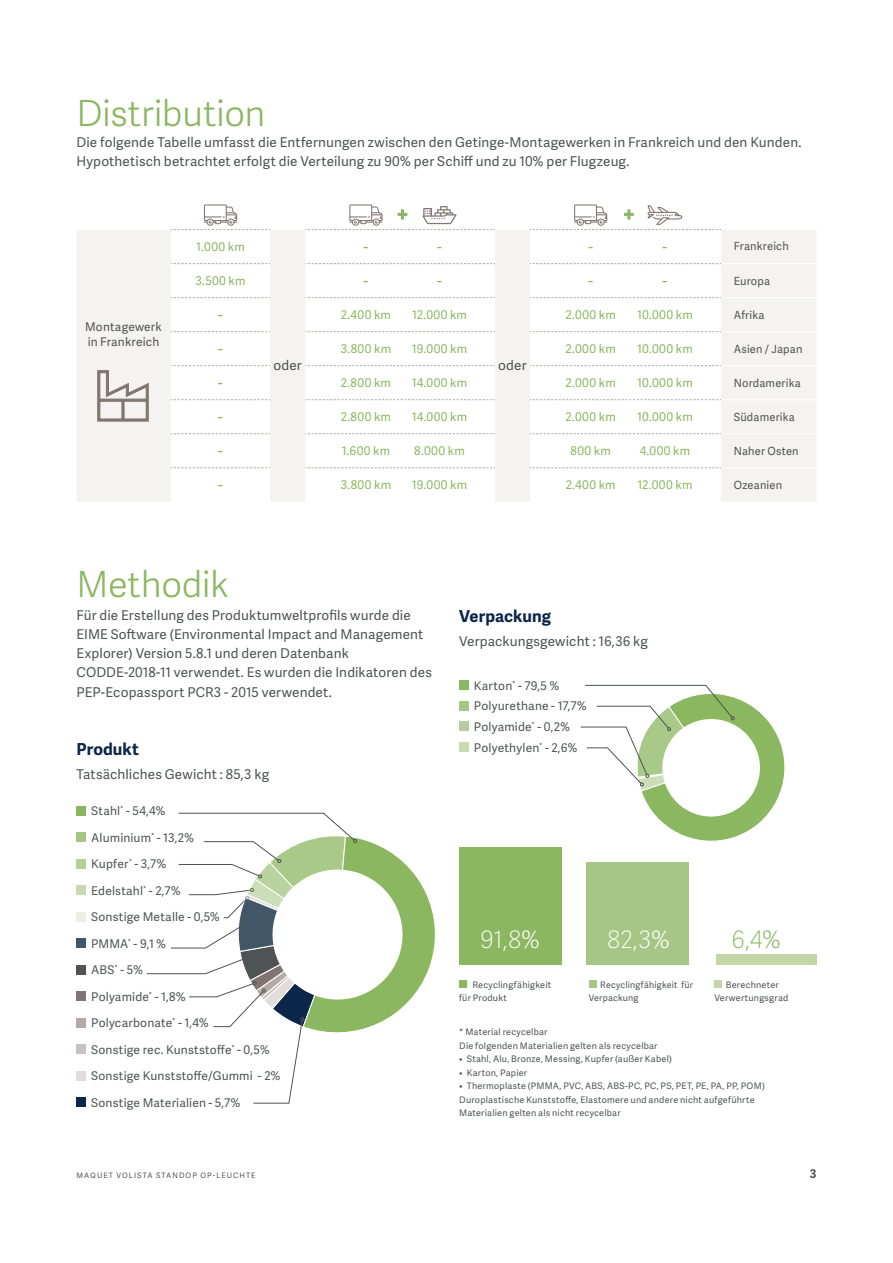
<style>
.page{position:relative;width:893px;height:1263px;background:#fff}
.page>*{position:absolute;margin:0;border:0;box-sizing:border-box;transform-origin:0 0}
.t1{font:300 36px "Adelle Sans";letter-spacing:-.01em;color:#8bb761}
.t2{font:100 24px "Adelle Sans";color:#fff}
.t3{font:100 24px "Adelle Sans";color:#8bb761}
.t4{font:700 16.5px "Adelle Sans";letter-spacing:.005em;color:#0c254b}
.t5{font:15px "Adelle Sans";color:#8bb761}
.t6{font:13.5px/19.2px "Adelle Sans";letter-spacing:.01em;color:#505353}
.t7{font:12px/20.9px "Adelle Sans";letter-spacing:.015em;color:#505353}
.t8{font:12px "Adelle Sans";letter-spacing:.035em;color:#8bb761}
.t9{font:700 12px "Adelle Sans";color:#505353}
.t10{font:11.25px "Adelle Sans";letter-spacing:.015em;color:#505353}
.t11{font:9px/13.5px "Adelle Sans";letter-spacing:.025em;color:#505353}
.t12{font:7.5px "Adelle Sans";letter-spacing:.14em;color:#505353}
</style>
<div class="page">
<div style="left:459px;top:680px;width:10px;height:9px;background:#8bb761"></div>
<div style="left:459px;top:701px;width:10px;height:9px;background:#a6c685"></div>
<div style="left:459px;top:721px;width:10px;height:10px;background:#b5cf9b"></div>
<div style="left:459px;top:742px;width:10px;height:10px;background:#c9dab2"></div>
<svg style="left:580px;top:684px;width:205px;height:157px"></svg>
<div style="left:459px;top:980px;width:8px;height:8px;background:#8bb761"></div>
<div style="left:714px;top:980px;width:8px;height:8px;background:#c2d6aa"></div>
<div style="left:589px;top:980px;width:7px;height:8px;background:#a6c685"></div>
<div style="left:716px;top:955px;width:100px;height:10px;background:#c2d6aa"></div>
<div style="left:587px;top:862px;width:102px;height:103px;background:#a6c685"></div>
<div style="left:459px;top:848px;width:102px;height:117px;background:#8bb761"></div>
<div style="left:77px;top:806px;width:9px;height:9px;background:#8bb761"></div>
<div style="left:77px;top:832px;width:9px;height:10px;background:#a6c685"></div>
<div style="left:77px;top:859px;width:9px;height:9px;background:#b5cf9b"></div>
<div style="left:77px;top:885px;width:9px;height:10px;background:#c9dab2"></div>
<div style="left:77px;top:912px;width:9px;height:9px;background:#ebf1e2"></div>
<div style="left:77px;top:938px;width:9px;height:10px;background:#415666"></div>
<div style="left:77px;top:965px;width:9px;height:9px;background:#505353"></div>
<div style="left:77px;top:991px;width:9px;height:10px;background:#807572"></div>
<div style="left:77px;top:1018px;width:9px;height:9px;background:#b5a9a5"></div>
<div style="left:77px;top:1044px;width:9px;height:10px;background:#cac2bf"></div>
<div style="left:77px;top:1071px;width:9px;height:9px;background:#e2ddda"></div>
<div style="left:77px;top:1097px;width:9px;height:10px;background:#0c254b"></div>
<svg style="left:77px;top:230px;width:739px;height:272px"></svg>
<svg style="left:270px;top:230px;width:260px;height:272px"></svg>
<hr style="left:721px;top:263px;width:95px;height:1px;background:#fff">
<hr style="left:721px;top:297px;width:95px;height:1px;background:#fff">
<hr style="left:721px;top:331px;width:95px;height:1px;background:#fff">
<hr style="left:721px;top:365px;width:95px;height:1px;background:#fff">
<hr style="left:721px;top:399px;width:95px;height:1px;background:#fff">
<hr style="left:721px;top:433px;width:95px;height:1px;background:#fff">
<hr style="left:721px;top:467px;width:95px;height:1px;background:#fff">
<svg style="left:171px;top:263px;width:99px;height:1px"></svg>
<svg style="left:305px;top:263px;width:190px;height:1px"></svg>
<svg style="left:530px;top:263px;width:191px;height:1px"></svg>
<svg style="left:171px;top:297px;width:99px;height:1px"></svg>
<svg style="left:305px;top:297px;width:190px;height:1px"></svg>
<svg style="left:530px;top:297px;width:191px;height:1px"></svg>
<svg style="left:171px;top:331px;width:99px;height:1px"></svg>
<svg style="left:305px;top:331px;width:190px;height:1px"></svg>
<svg style="left:530px;top:331px;width:191px;height:1px"></svg>
<svg style="left:171px;top:365px;width:99px;height:1px"></svg>
<svg style="left:305px;top:365px;width:190px;height:1px"></svg>
<svg style="left:530px;top:365px;width:191px;height:1px"></svg>
<svg style="left:171px;top:399px;width:99px;height:1px"></svg>
<svg style="left:305px;top:399px;width:190px;height:1px"></svg>
<svg style="left:530px;top:399px;width:191px;height:1px"></svg>
<svg style="left:171px;top:433px;width:99px;height:1px"></svg>
<svg style="left:305px;top:433px;width:190px;height:1px"></svg>
<svg style="left:530px;top:433px;width:191px;height:1px"></svg>
<svg style="left:171px;top:467px;width:99px;height:1px"></svg>
<svg style="left:305px;top:467px;width:190px;height:1px"></svg>
<svg style="left:530px;top:467px;width:191px;height:1px"></svg>
<svg style="left:171px;top:204px;width:99px;height:26px"></svg>
<svg style="left:97px;top:370px;width:52px;height:52px"></svg>
<svg style="left:305px;top:204px;width:190px;height:26px"></svg>
<svg style="left:530px;top:204px;width:191px;height:26px"></svg>
<svg style="left:146px;top:812px;width:289px;height:292px"></svg>
<h1 class="t1" style="left:77px;top:88px;width:191px">Distribution</h1>
<p class="t6" style="left:77px;top:132px;width:726px">Die folgende Tabelle umfasst die Entfernungen zwischen den Getinge-Montagewerken in Frankreich und den Kunden.<br>Hypothetisch betrachtet erfolgt die Verteilung zu 90% per Schiff und zu 10% per Flugzeug.</p>
<p class="t7" style="left:85px;top:319px;width:78px;line-height:15px">Montagewerk in Frankreich</p>
<p class="t8" style="left:196px;top:238px;width:50px">1.000 km</p>
<p class="t5" style="left:364px;top:236px;width:6px">-</p>
<p class="t5" style="left:437px;top:236px;width:6px">-</p>
<p class="t5" style="left:588px;top:236px;width:6px">-</p>
<p class="t5" style="left:663px;top:236px;width:6px">-</p>
<p class="t10" style="left:734px;top:238px;width:57px">Frankreich</p>
<p class="t8" style="left:196px;top:273px;width:52px">3.500 km</p>
<p class="t5" style="left:364px;top:270px;width:6px">-</p>
<p class="t5" style="left:437px;top:270px;width:6px">-</p>
<p class="t5" style="left:588px;top:270px;width:6px">-</p>
<p class="t5" style="left:663px;top:270px;width:6px">-</p>
<p class="t10" style="left:734px;top:273px;width:38px">Europa</p>
<p class="t5" style="left:218px;top:304px;width:6px">-</p>
<p class="t8" style="left:341px;top:306px;width:51px">2.400 km</p>
<p class="t8" style="left:412px;top:306px;width:56px">12.000 km</p>
<p class="t8" style="left:566px;top:306px;width:52px">2.000 km</p>
<p class="t8" style="left:637px;top:306px;width:57px">10.000 km</p>
<p class="t10" style="left:734px;top:307px;width:32px">Afrika</p>
<p class="t5" style="left:218px;top:338px;width:6px">-</p>
<p class="t8" style="left:341px;top:340px;width:52px">3.800 km</p>
<p class="t8" style="left:412px;top:340px;width:57px">19.000 km</p>
<p class="t8" style="left:566px;top:340px;width:52px">2.000 km</p>
<p class="t8" style="left:637px;top:340px;width:57px">10.000 km</p>
<p class="t10" style="left:734px;top:341px;width:70px">Asien / Japan</p>
<p class="t5" style="left:218px;top:372px;width:6px">-</p>
<p class="t8" style="left:341px;top:374px;width:52px">2.800 km</p>
<p class="t8" style="left:412px;top:374px;width:57px">14.000 km</p>
<p class="t8" style="left:566px;top:374px;width:52px">2.000 km</p>
<p class="t8" style="left:637px;top:374px;width:57px">10.000 km</p>
<p class="t10" style="left:734px;top:375px;width:69px">Nordamerika</p>
<p class="t5" style="left:218px;top:406px;width:6px">-</p>
<p class="t8" style="left:341px;top:408px;width:52px">2.800 km</p>
<p class="t8" style="left:412px;top:408px;width:57px">14.000 km</p>
<p class="t8" style="left:566px;top:408px;width:52px">2.000 km</p>
<p class="t8" style="left:637px;top:408px;width:57px">10.000 km</p>
<p class="t10" style="left:734px;top:409px;width:63px">Südamerika</p>
<p class="t5" style="left:218px;top:440px;width:6px">-</p>
<p class="t8" style="left:342px;top:442px;width:50px">1.600 km</p>
<p class="t8" style="left:414px;top:442px;width:52px">8.000 km</p>
<p class="t8" style="left:570px;top:442px;width:42px">800 km</p>
<p class="t8" style="left:640px;top:442px;width:52px">4.000 km</p>
<p class="t10" style="left:734px;top:443px;width:66px">Naher Osten</p>
<p class="t5" style="left:218px;top:474px;width:6px">-</p>
<p class="t8" style="left:341px;top:476px;width:52px">3.800 km</p>
<p class="t8" style="left:412px;top:476px;width:57px">19.000 km</p>
<p class="t8" style="left:566px;top:476px;width:51px">2.400 km</p>
<p class="t8" style="left:637px;top:476px;width:56px">12.000 km</p>
<p class="t10" style="left:734px;top:477px;width:50px">Ozeanien</p>
<p class="t6" style="left:274px;top:355px;width:30px">oder</p>
<p class="t6" style="left:498px;top:355px;width:30px">oder</p>
<h1 class="t1" style="left:77px;top:558px;width:154px">Methodik</h1>
<p class="t6" style="left:77px;top:605px;width:357px">Für die Erstellung des Produktumweltprofils wurde die EIME Software (Environmental Impact and Management Explorer) Version 5.8.1 und deren Datenbank CODDE-2018-11 verwendet. Es wurden die Indikatoren des PEP-Ecopassport PCR3 - 2015 verwendet.</p>
<p class="t4" style="left:77px;top:737px;width:64px">Produkt</p>
<p class="t6" style="left:77px;top:764px;width:194px">Tatsächliches Gewicht : 85,3 kg</p>
<p class="t7" style="left:91px;top:800px;width:76px">Stahl<sup>*</sup> - 54,4%</p>
<p class="t7" style="left:91px;top:827px;width:104px">Aluminium<sup>*</sup> - 13,2%</p>
<p class="t7" style="left:91px;top:853px;width:77px">Kupfer<sup>*</sup> - 3,7%</p>
<p class="t7" style="left:91px;top:880px;width:91px">Edelstahl<sup>*</sup> - 2,7%</p>
<p class="t7" style="left:91px;top:906px;width:130px">Sonstige Metalle - 0,5%</p>
<p class="t7" style="left:91px;top:933px;width:76px">PMMA<sup>*</sup> - 9,1 %</p>
<p class="t7" style="left:91px;top:959px;width:53px">ABS<sup>*</sup> - 5%</p>
<p class="t7" style="left:91px;top:986px;width:96px">Polyamide<sup>*</sup> - 1,8%</p>
<p class="t7" style="left:91px;top:1012px;width:119px">Polycarbonate<sup>*</sup> - 1,4%</p>
<p class="t7" style="left:91px;top:1039px;width:180px">Sonstige rec. Kunststoffe<sup>*</sup> - 0,5%</p>
<p class="t7" style="left:91px;top:1065px;width:191px">Sonstige Kunststoffe/Gummi - 2%</p>
<p class="t7" style="left:91px;top:1092px;width:151px">Sonstige Materialien - 5,7%</p>
<p class="t4" style="left:459px;top:604px;width:93px">Verpackung</p>
<p class="t6" style="left:459px;top:631px;width:190px">Verpackungsgewicht : 16,36 kg</p>
<p class="t7" style="left:474px;top:674px;width:114px">Karton<sup>*</sup> - 79,5 %<br>Polyurethane - 17,7%<br>Polyamide<sup>*</sup> - 0,2%<br>Polyethylen<sup>*</sup> - 2,6%</p>
<h2 class="t2" style="left:480px;top:923px;width:61px">91,8%</h2>
<h2 class="t2" style="left:608px;top:923px;width:64px">82,3%</h2>
<h2 class="t3" style="left:731px;top:923px;width:51px">6,4%</h2>
<p class="t11" style="left:459px;top:977px;width:94px;text-indent:13px">Recyclingfähigkeit für Produkt</p>
<p class="t11" style="left:714px;top:977px;width:75px;text-align:center">Berechneter<br>Verwertungsgrad</p>
<p class="t11" style="left:589px;top:977px;width:106px;text-indent:11px">Recyclingfähigkeit für<br>Verpackung</p>
<p class="t11" style="left:459px;top:1025px;width:200px">* Material recycelbar<br>Die folgenden Materialien gelten als recycelbar</p>
<p class="t11" style="left:459px;top:1052px;width:214px">• Stahl, Alu, Bronze, Messing, Kupfer (außer Kabel)</p>
<p class="t11" style="left:459px;top:1065px;width:69px">• Karton, Papier</p>
<p class="t11" style="left:459px;top:1079px;width:307px">• Thermoplaste (PMMA, PVC, ABS, ABS-PC, PC, PS, PET, PE, PA, PP, POM)<br>Duroplastische Kunststoffe, Elastomere und andere nicht aufgeführte<br>Materialien gelten als nicht recycelbar</p>
<p class="t12" style="left:77px;top:1170px;width:181px">MAQUET VOLISTA STANDOP OP-LEUCHTE</p>
<p class="t9" style="left:810px;top:1165px;width:8px">3</p>
</div>
